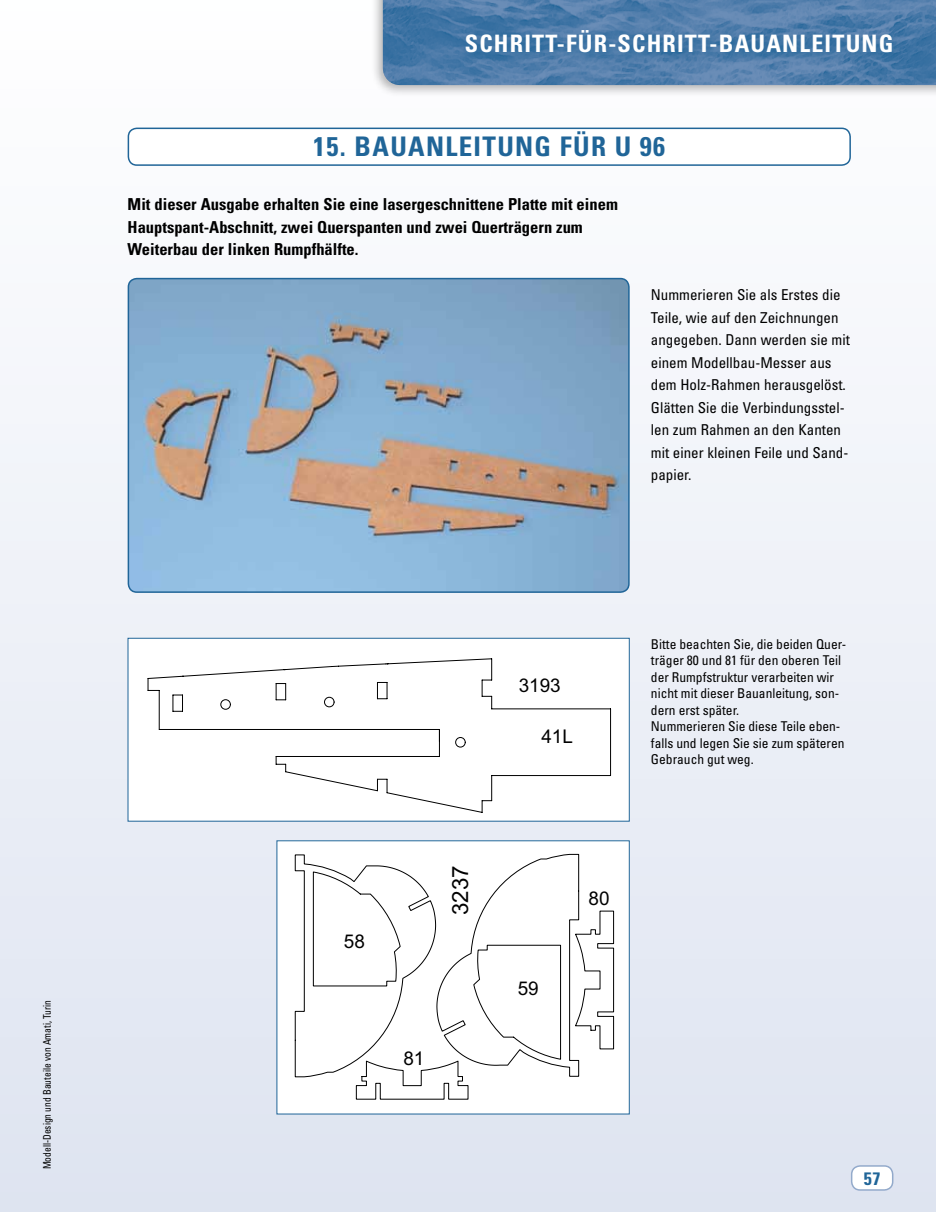
<style>
.page{position:relative;width:936px;height:1212px;background:#fff}
.page>*{position:absolute;margin:0;border:0;box-sizing:border-box;transform-origin:0 0}
.t1{font:700 condensed 27px "Univers";letter-spacing:.05em;color:#206598}
.t2{font:700 condensed 24px "Univers";letter-spacing:.05em;color:#fff}
.t3{font:22.35px "Arial";color:#000}
.t4{font:18.9px "Arial";color:#000}
.t5{font:700 condensed 18px "Univers";color:#206598}
.t6{font:700 condensed 16.5px/22.5px "Univers";color:#000}
.t7{font:condensed 15px/22.5px "Univers";color:#000}
.t8{font:condensed 13.5px/16.5px "Univers";color:#000}
.t9{font:condensed 10.5px "Univers";color:#000;scale:.9 1}
</style>
<div class="page">
<div style="left:0;top:0;width:935px;height:1212px;background:linear-gradient(to bottom,#fff,#dde3f0)"></div>
<div style="left:851px;top:1166px;width:41px;height:24px;background:#fff;border-radius:9px"></div>
<div style="left:850px;top:1165px;width:43px;height:26px;border:2px solid #93aacb;border-radius:9px"></div>
<div style="left:128px;top:128px;width:722px;height:37px;background:#fff;border-radius:9px"></div>
<div style="left:128px;top:128px;width:722px;height:38px;border:2px solid #206598;border-radius:9px"></div>
<div style="left:371px;top:0;width:564px;height:97px;background:#000;opacity:.3"></div>
<img style="left:383px;top:0;width:552px;height:85px">
<svg style="left:461px;top:26px;width:441px;height:38px;background:#4577a6"></svg>
<img style="left:128px;top:279px;width:501px;height:313px">
<div style="left:128px;top:278px;width:501px;height:315px;border:2px solid #206598;border-radius:9px"></div>
<svg style="left:130px;top:640px;width:497px;height:179px"></svg>
<div style="left:128px;top:638px;width:501px;height:183px;border:1px solid #206598"></div>
<div style="left:277px;top:841px;width:352px;height:273px;background:#fff"></div>
<hr style="left:277px;top:1121px;width:352px;height:1px;background:#000">
<svg style="left:295px;top:853px;width:320px;height:247px"></svg>
<p class="t9" style="left:41px;top:1169px;width:190px;rotate:-90deg">Modell-Design und Bauteile von Amati, Turin</p>
<h2 class="t2" style="left:465px;top:29px;width:332px">SCHRITT-FÜR-SCHRITT-BAUANLEITUNG</h2>
<h1 class="t1" style="left:313px;top:130px;width:353px">15. bauanleitung für u 96</h1>
<p class="t6" style="left:128px;top:193px;width:492px">Mit dieser Ausgabe erhalten Sie eine lasergeschnittene Platte mit einem<br>Hauptspant-Abschnitt, zwei Querspanten und zwei Querträgern zum<br>Weiterbau der linken Rumpfhälfte.</p>
<p class="t7" style="left:651px;top:284px;width:200px">Nummerieren Sie als Erstes die<br>Teile, wie auf den Zeichnungen angegeben. Dann werden sie mit einem Modellbau-Messer aus dem Holz-Rahmen herausgelöst.<br>Glätten Sie die Verbindungsstel&shy;len zum Rahmen an den Kanten mit einer kleinen Feile und Sand&shy;papier.</p>
<p class="t4" style="left:344px;top:929px;width:23px">58</p>
<h3 class="t3" style="left:445px;top:915px;width:51px;rotate:-90deg">3237</h3>
<p class="t4" style="left:403px;top:1046px;width:23px">81</p>
<p class="t4" style="left:518px;top:673px;width:44px">3193</p>
<p class="t4" style="left:541px;top:724px;width:33px">41L</p>
<p class="t8" style="left:651px;top:635px;width:197px">Bitte beachten Sie, die beiden Quer&shy;träger 80 und 81 für den oberen Teil der Rumpfstruktur verarbeiten wir nicht mit dieser Bauanleitung, son&shy;dern erst später.<br>Nummerieren Sie diese Teile eben&shy;falls und legen Sie sie zum späteren<br>Gebrauch gut weg.</p>
<p class="t4" style="left:517px;top:975px;width:23px">59</p>
<p class="t4" style="left:588px;top:886px;width:23px">80</p>
<p class="t5" style="left:863px;top:1167px;width:18px">57</p>
</div>
